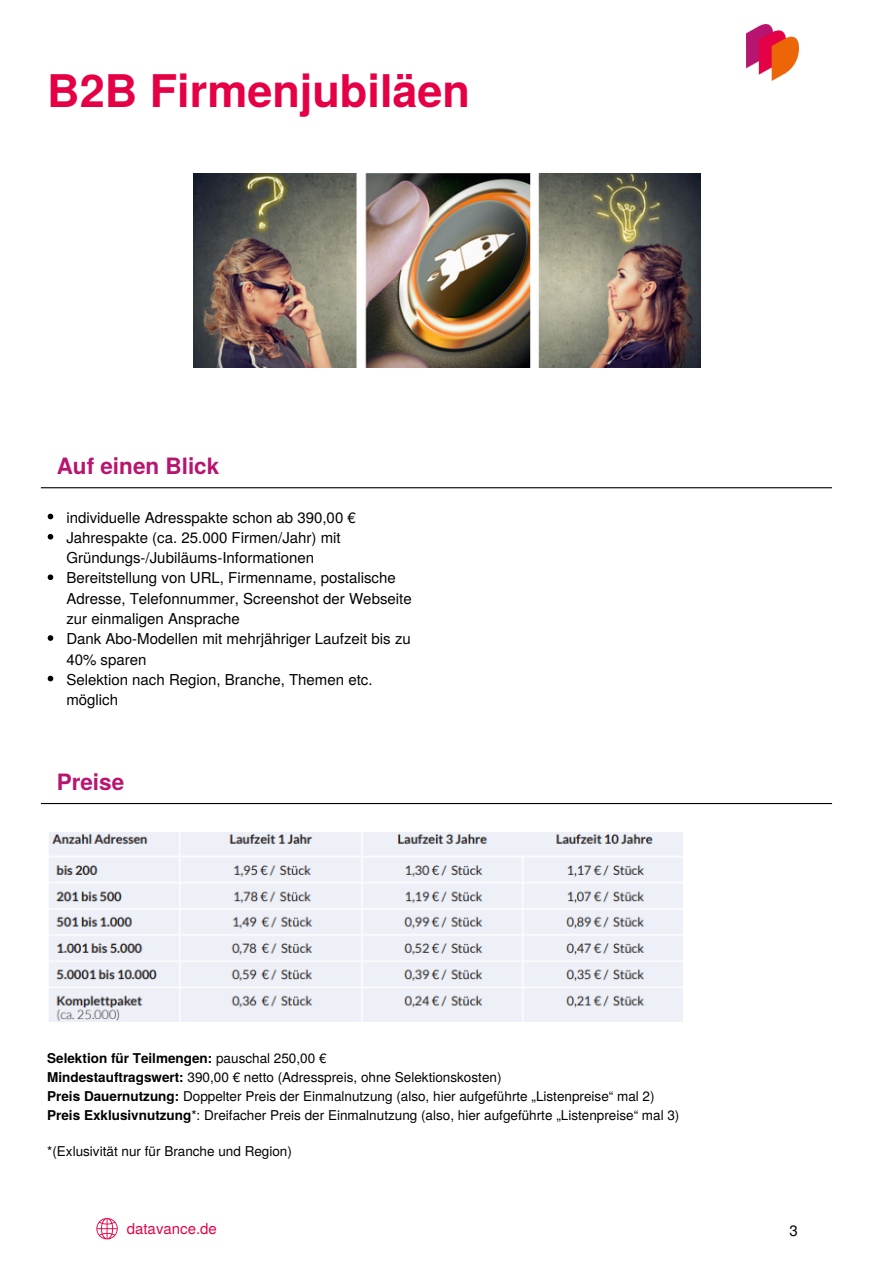
<style>
.page{position:relative;width:894px;height:1264px;background:#fff}
.page>*{position:absolute;margin:0;border:0;box-sizing:border-box;transform-origin:0 0}
.t1{font:700 45px "Te X Gyre Heros";color:#e50046}
.t2{font:700 22.5px "Te X Gyre Heros";color:#b81570}
.t3{font:15px/20.2px "Te X Gyre Heros";color:#000}
.t4{font:15px "Te X Gyre Heros";color:#e50046}
.t5{font:13.5px "Te X Gyre Heros";color:#000}
.t6{font:700 13.5px "Te X Gyre Heros";color:#000}
.s1{font-weight:400}
.s2{font-weight:700}
</style>
<div class="page">
<img style="left:746px;top:24px;width:51px;height:56px">
<svg style="left:96px;top:1218px;width:22px;height:21px"></svg>
<img style="left:194px;top:174px;width:506px;height:193px">
<hr style="left:41px;top:487px;width:790px;height:1px;background:#000">
<hr style="left:41px;top:803px;width:790px;height:1px;background:#000">
<img style="left:49px;top:832px;width:633px;height:189px">
<svg style="left:48px;top:513px;width:5px;height:6px"></svg>
<svg style="left:48px;top:534px;width:5px;height:5px"></svg>
<svg style="left:48px;top:574px;width:5px;height:6px"></svg>
<svg style="left:48px;top:635px;width:5px;height:6px"></svg>
<svg style="left:48px;top:675px;width:5px;height:6px"></svg>
<p class="t1" style="left:47px;top:56px;width:424px">B2B Firmenjubiläen</p>
<p class="t2" style="left:57px;top:449px;width:164px">Auf einen Blick</p>
<p class="t3" style="left:66px;top:506px;width:291px">individuelle Adresspakte schon ab 390,00 €</p>
<p class="t3" style="left:66px;top:526px;width:276px">Jahrespakte (ca. 25.000 Firmen/Jahr) mit<br>Gründungs-/Jubiläums-Informationen</p>
<h2 class="t3" style="left:66px;top:567px;width:347px">Bereitstellung von URL, Firmenname, postalische<br>Adresse, Telefonnummer, Screenshot der Webseite zur einmaligen Ansprache</h2>
<p class="t3" style="left:66px;top:627px;width:346px">Dank Abo-Modellen mit mehrjähriger Laufzeit bis zu<br>40% sparen</p>
<p class="t3" style="left:66px;top:668px;width:307px">Selektion nach Region, Branche, Themen etc. möglich</p>
<p class="t2" style="left:57px;top:764px;width:69px">Preise</p>
<p class="t6" style="left:47px;top:1047px;width:281px">Selektion für Teilmengen: <span class="s1">pauschal 250,00 €</span></p>
<p class="t5" style="left:47px;top:1066px;width:455px"><span class="s2">Mindestauftragswert:</span> 390,00 € netto (Adresspreis, ohne Selektionskosten)</p>
<p class="t5" style="left:47px;top:1085px;width:608px"><span class="s2">Preis Dauernutzung:</span> Doppelter Preis der Einmalnutzung (also, hier aufgeführte „Listenpreise“ mal 2)</p>
<p class="t5" style="left:47px;top:1104px;width:633px"><span class="s2">Preis Exklusivnutzung</span>*: Dreifacher Preis der Einmalnutzung (also, hier aufgeführte „Listenpreise“ mal 3)</p>
<h3 class="t5" style="left:47px;top:1140px;width:246px">*(Exlusivität nur für Branche und Region)</h3>
<p class="t4" style="left:127px;top:1217px;width:92px">datavance.de</p>
<h2 class="t3" style="left:789px;top:1219px;width:10px">3</h2>
</div>
